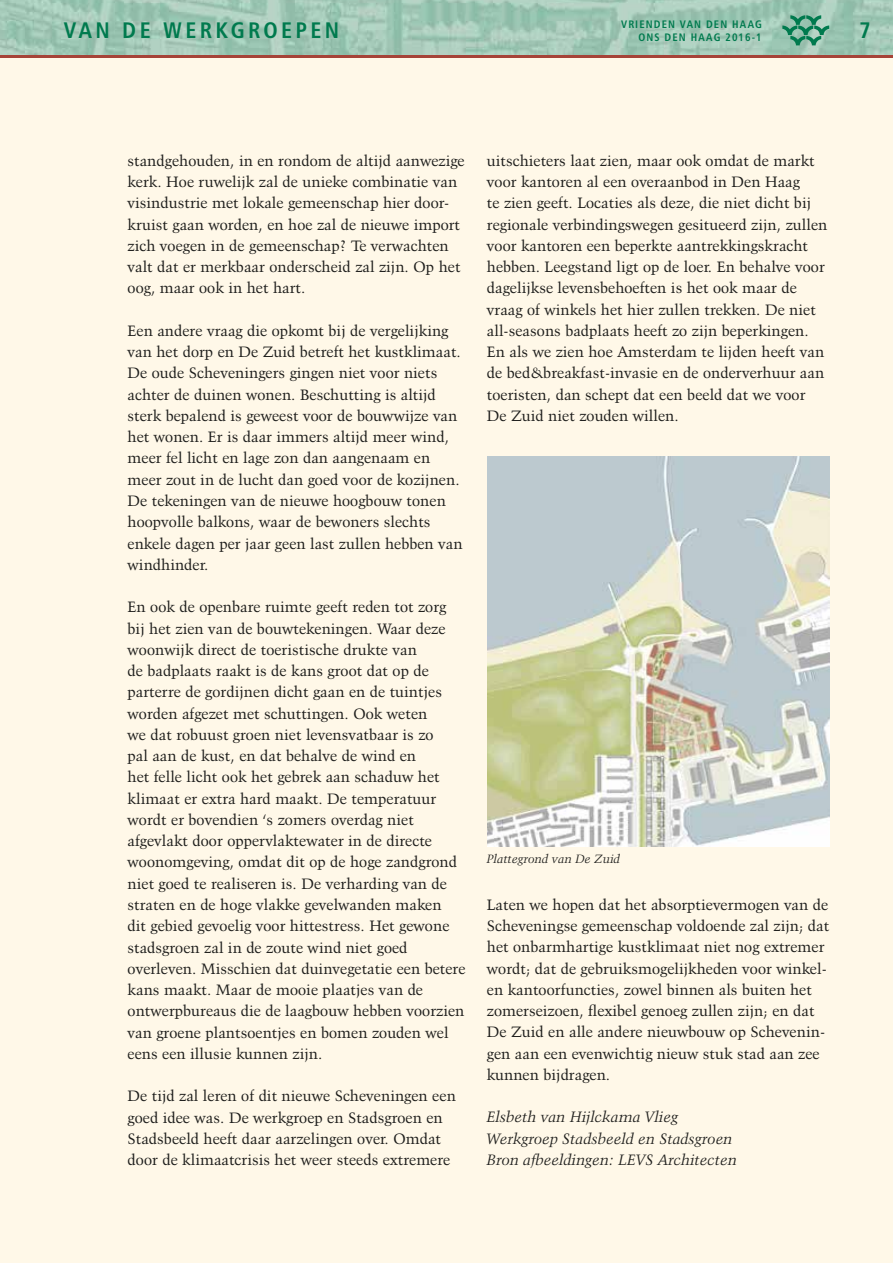
<style>
.page{position:relative;width:893px;height:1263px;background:#fff8e8}
.page>*{position:absolute;margin:0;border:0;box-sizing:border-box;transform-origin:0 0}
.chapeau{font:22.5px "Humanist 777 BT Bold Condensed B";letter-spacing:.15em;color:#007a4e}
.t1{font:15px/21.3px "Kuenstler 480 BT";letter-spacing:.01em;color:#1d1d1b}
.auteur{font:italic 15px "Kuenstler 480 BT";letter-spacing:.01em;color:#1d1d1b}
._06_fotobijschrift{font:italic 12px "Kuenstler 480 BT";letter-spacing:.01em;color:#1d1d1b}
.t2{font:10.8px "Humanist 777 BT Bold Condensed B";letter-spacing:.1em;color:#007a4e}
</style>
<div class="page">
<img style="left:0;top:0;width:893px;height:55px">
<hr style="left:0;top:55px;width:893px;height:2px;background:#a64338">
<svg style="left:782px;top:15px;width:47px;height:30px"></svg>
<img style="left:487px;top:456px;width:342px;height:390px">
<p class="t2" style="left:621px;top:18px;width:142px">VRIENDEN VAN DEN HAAG</p>
<p class="chapeau" style="left:64px;top:16px;width:277px">VAN DE WERKGROEPEN</p>
<p class="t2" style="left:638px;top:30px;width:125px">ONS DEN HAAG 2016-1</p>
<p class="chapeau" style="left:860px;top:16px;width:13px">7</p>
<p class="t1" style="left:128px;top:150px;width:339px">standgehouden, in en rondom de altijd aanwezige kerk. Hoe ruwelijk zal de unieke combinatie van visindustrie met lokale gemeenschap hier door&shy;kruist gaan worden, en hoe zal de nieuwe import zich voegen in de gemeenschap? Te verwachten valt dat er merkbaar onderscheid zal zijn. Op het oog, maar ook in het hart.</p>
<p class="t1" style="left:128px;top:320px;width:336px">Een andere vraag die opkomt bij de vergelijking van het dorp en De Zuid betreft het kustklimaat.<br>De oude Scheveningers gingen niet voor niets achter de duinen wonen. Beschutting is altijd sterk bepalend is geweest voor de bouwwijze van het wonen. Er is daar immers altijd meer wind, meer fel licht en lage zon dan aangenaam en meer zout in de lucht dan goed voor de kozijnen.<br>De tekeningen van de nieuwe hoogbouw tonen hoopvolle balkons, waar de bewoners slechts enkele dagen per jaar geen last zullen hebben van windhinder.</p>
<p class="t1" style="left:128px;top:596px;width:339px">En ook de openbare ruimte geeft reden tot zorg bij het zien van de bouwtekeningen. Waar deze woonwijk direct de toeristische drukte van<br>de badplaats raakt is de kans groot dat op de parterre de gordijnen dicht gaan en de tuintjes worden afgezet met schuttingen. Ook weten<br>we dat robuust groen niet levensvatbaar is zo<br>pal aan de kust, en dat behalve de wind en<br>het felle licht ook het gebrek aan schaduw het klimaat er extra hard maakt. De temperatuur wordt er bovendien ‘s zomers overdag niet afgevlakt door oppervlaktewater in de directe woonomgeving, omdat dit op de hoge zandgrond niet goed te realiseren is. De verharding van de straten en de hoge vlakke gevelwanden maken<br>dit gebied gevoelig voor hittestress. Het gewone stadsgroen zal in de zoute wind niet goed overleven. Misschien dat duinvegetatie een betere kans maakt. Maar de mooie plaatjes van de ontwerpbureaus die de laagbouw hebben voorzien van groene plantsoentjes en bomen zouden wel eens een illusie kunnen zijn.</p>
<p class="t1" style="left:128px;top:1085px;width:330px">De tijd zal leren of dit nieuwe Scheveningen een goed idee was. De werkgroep en Stadsgroen en Stadsbeeld heeft daar aarzelingen over. Omdat door de klimaatcrisis het weer steeds extremere</p>
<p class="t1" style="left:487px;top:150px;width:342px">uitschieters laat zien, maar ook omdat de markt voor kantoren al een overaanbod in Den Haag<br>te zien geeft. Locaties als deze, die niet dicht bij regionale verbindingswegen gesitueerd zijn, zullen voor kantoren een beperkte aantrekkingskracht hebben. Leegstand ligt op de loer. En behalve voor dagelijkse levensbehoeften is het ook maar de vraag of winkels het hier zullen trekken. De niet all-seasons badplaats heeft zo zijn beperkingen.<br>En als we zien hoe Amsterdam te lijden heeft van de bed&amp;breakfast-invasie en de onderverhuur aan toeristen, dan schept dat een beeld dat we voor De Zuid niet zouden willen.</p>
<p class="_06_fotobijschrift" style="left:487px;top:852px;width:135px">Plattegrond van De Zuid</p>
<p class="t1" style="left:487px;top:894px;width:344px">Laten we hopen dat het absorptievermogen van de Scheveningse gemeenschap voldoende zal zijn; dat het onbarmhartige kustklimaat niet nog extremer wordt; dat de gebruiksmogelijkheden voor winkel&shy;en kantoorfuncties, zowel binnen als buiten het zomerseizoen, flexibel genoeg zullen zijn; en dat De Zuid en alle andere nieuwbouw op Schevenin&shy;gen aan een evenwichtig nieuw stuk stad aan zee kunnen bijdragen.</p>
<p class="auteur" style="left:487px;top:1108px;width:193px">Elsbeth van Hijlckama Vlieg</p>
<p class="auteur" style="left:487px;top:1129px;width:247px">Werkgroep Stadsbeeld en Stadsgroen</p>
<p class="auteur" style="left:487px;top:1150px;width:252px">Bron afbeeldingen: LEVS Architecten</p>
</div>
